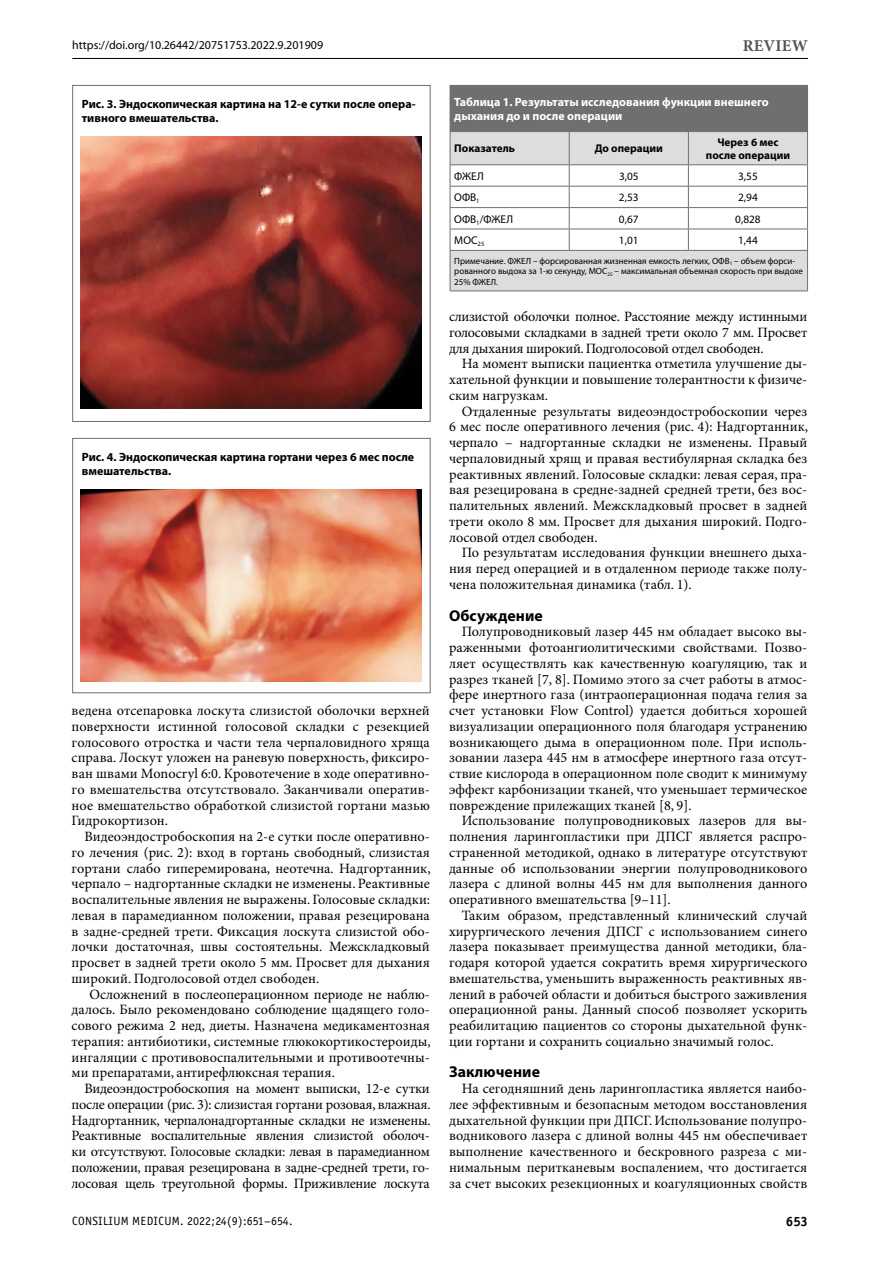
<style>
.page{position:relative;width:893px;height:1263px;background:#fff}
.page>*{position:absolute;margin:0;border:0;box-sizing:border-box;transform-origin:0 0}
.t1{font:700 16.5px "Minion Pro";color:#545454}
.t2{font:700 15.75px "Myriad Pro";letter-spacing:.005em;color:#000}
.t3{font:14.25px/15.8px "Minion Pro";color:#000;text-align:justify}
.t4{font:13.5px "Officina Sans Bold C";color:#000}
.t5{font:700 12px/14.2px "Myriad Pro";color:#000}
.t6{font:700 12px/14.2px "Myriad Pro";color:#fff}
.t7{font:12px "Myriad Pro";color:#000}
.t8{font:12px "Officina Sans Book C";letter-spacing:.025em;color:#000}
.t9{font:11.25px "Myriad Pro";color:#000}
.t10{font:700 11.25px/12.8px "Myriad Pro";color:#000;text-align:center}
.t11{font:9px/10.5px "Myriad Pro";color:#000}
</style>
<div class="page">
<hr style="left:72px;top:58px;width:736px;height:1px;background:#000">
<img style="left:81px;top:137px;width:340px;height:272px">
<div style="left:72px;top:85px;width:359px;height:337px;border:1px solid #6f6f6f"></div>
<img style="left:81px;top:490px;width:340px;height:191px">
<div style="left:72px;top:438px;width:359px;height:255px;border:1px solid #6f6f6f"></div>
<div style="left:450px;top:85px;width:357px;height:47px;background:#6f6f6f"></div>
<svg style="left:451px;top:132px;width:356px;height:159px"></svg>
<hr style="left:569px;top:132px;width:1px;height:32px;background:#6f6f6f">
<hr style="left:688px;top:132px;width:1px;height:32px;background:#6f6f6f">
<hr style="left:450px;top:186px;width:119px;height:1px;background:#6f6f6f">
<hr style="left:569px;top:186px;width:119px;height:1px;background:#6f6f6f">
<hr style="left:688px;top:186px;width:120px;height:1px;background:#6f6f6f">
<hr style="left:450px;top:207px;width:119px;height:1px;background:#6f6f6f">
<hr style="left:569px;top:207px;width:119px;height:1px;background:#6f6f6f">
<hr style="left:688px;top:207px;width:120px;height:1px;background:#6f6f6f">
<hr style="left:450px;top:229px;width:119px;height:1px;background:#6f6f6f">
<hr style="left:569px;top:229px;width:119px;height:1px;background:#6f6f6f">
<svg style="left:569px;top:165px;width:1px;height:85px"></svg>
<hr style="left:688px;top:229px;width:120px;height:1px;background:#6f6f6f">
<svg style="left:688px;top:165px;width:1px;height:85px"></svg>
<svg style="left:450px;top:165px;width:1px;height:85px"></svg>
<svg style="left:807px;top:165px;width:1px;height:85px"></svg>
<hr style="left:688px;top:85px;width:120px;height:1px;background:#6f6f6f">
<hr style="left:807px;top:86px;width:1px;height:45px;background:#6f6f6f">
<hr style="left:450px;top:132px;width:1px;height:32px;background:#6f6f6f">
<hr style="left:688px;top:131px;width:120px;height:1px;background:#6f6f6f">
<hr style="left:807px;top:132px;width:1px;height:32px;background:#6f6f6f">
<hr style="left:450px;top:164px;width:119px;height:1px;background:#6f6f6f">
<hr style="left:569px;top:164px;width:119px;height:1px;background:#6f6f6f">
<hr style="left:688px;top:164px;width:120px;height:1px;background:#6f6f6f">
<hr style="left:450px;top:250px;width:119px;height:1px;background:#6f6f6f">
<hr style="left:450px;top:251px;width:1px;height:40px;background:#6f6f6f">
<hr style="left:569px;top:250px;width:119px;height:1px;background:#6f6f6f">
<hr style="left:688px;top:250px;width:120px;height:1px;background:#6f6f6f">
<hr style="left:807px;top:251px;width:1px;height:40px;background:#6f6f6f">
<hr style="left:450px;top:291px;width:119px;height:1px;background:#6f6f6f">
<hr style="left:569px;top:291px;width:119px;height:1px;background:#6f6f6f">
<hr style="left:688px;top:291px;width:120px;height:1px;background:#6f6f6f">
<p class="t7" style="left:72px;top:39px;width:252px">https://doi.org/10.26442/20751753.2022.9.201909</p>
<p class="t1" style="left:743px;top:36px;width:23px">REVIEW</p>
<p class="t5" style="left:82px;top:97px;width:335px">Рис. 3. Эндоскопическая картина на 12-е сутки после опера&shy;тивного вмешательства.</p>
<p class="t5" style="left:82px;top:449px;width:334px">Рис. 4. Эндоскопическая картина гортани через 6 мес после вмешательства.</p>
<p class="t3" style="left:72px;top:703px;width:360px">ведена отсепаровка лоскута слизистой оболочки верхней поверхности истинной голосовой складки с резекцией голосового отростка и части тела черпаловидного хряща справа. Лоскут уложен на раневую поверхность, фиксиро&shy;ван швами Monocryl 6:0. Кровотечение в ходе оперативно&shy;го вмешательства отсутствовало. Заканчивали оператив&shy;ное вмешательство обработкой слизистой гортани мазью Гидрокортизон.</p>
<p class="t3" style="left:72px;top:829px;width:360px;text-indent:13px">Видеоэндостробоскопия на 2-е сутки после оперативно&shy;го лечения (рис. 2): вход в гортань свободный, слизистая гортани слабо гиперемирована, неотечна. Надгортанник, черпало – надгортанные складки не изменены. Реактивные воспалительные явления не выражены. Голосовые складки: левая в парамедианном положении, правая резецирована в задне-средней трети. Фиксация лоскута слизистой обо&shy;лочки достаточная, швы состоятельны. Межскладковый просвет в задней трети около 5 мм. Просвет для дыхания широкий. Подголосовой отдел свободен.</p>
<p class="t3" style="left:72px;top:987px;width:360px;text-indent:18px">Осложнений в послеоперационном периоде не наблю&shy;далось. Было рекомендовано соблюдение щадящего голо&shy;сового режима 2 нед, диеты. Назначена медикаментозная терапия: антибиотики, системные глюкокортикостероиды, ингаляции с противовоспалительными и противоотечны&shy;ми препаратами, антирефлюксная терапия.</p>
<p class="t3" style="left:72px;top:1081px;width:361px;text-indent:13px">Видеоэндостробоскопия на момент выписки, 12-е сутки после операции (рис. 3): слизистая гортани розовая, влажная.<br>Надгортанник, черпалонадгортанные складки не изменены.<br>Реактивные воспалительные явления слизистой оболоч&shy;ки отсутствуют. Голосовые складки: левая в парамедианном положении, правая резецирована в задне-средней трети, го&shy;лосовая щель треугольной формы. Приживление лоскута</p>
<p class="t6" style="left:454px;top:95px;width:316px">Таблица 1. Результаты исследования функции внешнего дыхания до и после операции</p>
<p class="t10" style="left:454px;top:142px;width:62px">Показатель</p>
<p class="t10" style="left:595px;top:142px;width:70px">До операции</p>
<p class="t10" style="left:706px;top:136px;width:86px">Через 6 мес после операции</p>
<p class="t9" style="left:454px;top:170px;width:31px">ФЖЕЛ</p>
<p class="t9" style="left:619px;top:170px;width:21px">3,05</p>
<p class="t9" style="left:738px;top:170px;width:21px">3,55</p>
<p class="t9" style="left:454px;top:191px;width:27px">ОФВ<sub>1</sub></p>
<p class="t9" style="left:619px;top:191px;width:21px">2,53</p>
<p class="t9" style="left:738px;top:191px;width:21px">2,94</p>
<p class="t9" style="left:454px;top:213px;width:60px">ОФВ<sub>1</sub>/ФЖЕЛ</p>
<p class="t9" style="left:619px;top:213px;width:21px">0,67</p>
<p class="t9" style="left:735px;top:213px;width:27px">0,828</p>
<p class="t9" style="left:454px;top:234px;width:32px">МОС<sub>25</sub></p>
<p class="t9" style="left:619px;top:234px;width:21px">1,01</p>
<p class="t9" style="left:738px;top:234px;width:21px">1,44</p>
<p class="t11" style="left:454px;top:255px;width:350px">Примечание. ФЖЕЛ – форсированная жизненная емкость легких, ОФВ<sub>1</sub> – объем форси&shy;рованного выдоха за 1-ю секунду, МОС<sub>25</sub> – максимальная объемная скорость при выдохе<br>25% ФЖЕЛ.</p>
<p class="t3" style="left:449px;top:309px;width:360px">слизистой оболочки полное. Расстояние между истинными голосовыми складками в задней трети около 7 мм. Просвет для дыхания широкий. Подголосовой отдел свободен.</p>
<p class="t3" style="left:449px;top:357px;width:360px;text-indent:13px">На момент выписки пациентка отметила улучшение ды&shy;хательной функции и повышение толерантности к физиче&shy;ским нагрузкам.</p>
<p class="t3" style="left:449px;top:404px;width:361px;text-indent:13px">Отдаленные результаты видеоэндостробоскопии через 6 мес после оперативного лечения (рис. 4): Надгортанник, черпало – надгортанные складки не изменены. Правый черпаловидный хрящ и правая вестибулярная складка без реактивных явлений. Голосовые складки: левая серая, пра&shy;вая резецирована в средне-задней средней трети, без вос&shy;палительных явлений. Межскладковый просвет в задней трети около 8 мм. Просвет для дыхания широкий. Подго&shy;лосовой отдел свободен.</p>
<p class="t3" style="left:449px;top:546px;width:360px;text-indent:13px">По результатам исследования функции внешнего дыха&shy;ния перед операцией и в отдаленном периоде также полу&shy;чена положительная динамика (табл. 1).</p>
<p class="t2" style="left:449px;top:606px;width:95px">Обсуждение</p>
<p class="t3" style="left:449px;top:624px;width:360px;text-indent:13px">Полупроводниковый лазер 445 нм обладает высоко вы&shy;раженными фотоангиолитическими свойствами. Позво&shy;ляет осуществлять как качественную коагуляцию, так и разрез тканей [7, 8]. Помимо этого за счет работы в атмос&shy;фере инертного газа (интраоперационная подача гелия за счет установки Flow Control) удается добиться хорошей визуализации операционного поля благодаря устранению возникающего дыма в операционном поле. При исполь&shy;зовании лазера 445 нм в атмосфере инертного газа отсут&shy;ствие кислорода в операционном поле сводит к минимуму эффект карбонизации тканей, что уменьшает термическое повреждение прилежащих тканей [8, 9].</p>
<p class="t3" style="left:449px;top:813px;width:360px;text-indent:13px">Использование полупроводниковых лазеров для вы&shy;полнения ларингопластики при ДПСГ является распро&shy;страненной методикой, однако в литературе отсутствуют данные об использовании энергии полупроводникового лазера с длиной волны 445 нм для выполнения данного оперативного вмешательства [9–11].</p>
<p class="t3" style="left:449px;top:908px;width:360px;text-indent:13px">Таким образом, представленный клинический случай хирургического лечения ДПСГ с использованием синего лазера показывает преимущества данной методики, бла&shy;годаря которой удается сократить время хирургического вмешательства, уменьшить выраженность реактивных яв&shy;лений в рабочей области и добиться быстрого заживления операционной раны. Данный способ позволяет ускорить реабилитацию пациентов со стороны дыхательной функ&shy;ции гортани и сохранить социально значимый голос.</p>
<p class="t2" style="left:449px;top:1063px;width:93px">Заключение</p>
<p class="t3" style="left:449px;top:1081px;width:360px;text-indent:13px">На сегодняшний день ларингопластика является наибо&shy;лее эффективным и безопасным методом восстановления дыхательной функции при ДПСГ. Использование полупро&shy;водникового лазера с длиной волны 445 нм обеспечивает выполнение качественного и бескровного разреза с ми&shy;нимальным перитканевым воспалением, что достигается за счет высоких резекционных и коагуляционных свойств</p>
<p class="t8" style="left:72px;top:1214px;width:222px">CONSILIUM MEDICUM. 2022;24(9):651–654.</p>
<p class="t4" style="left:786px;top:1214px;width:23px">653</p>
</div>
